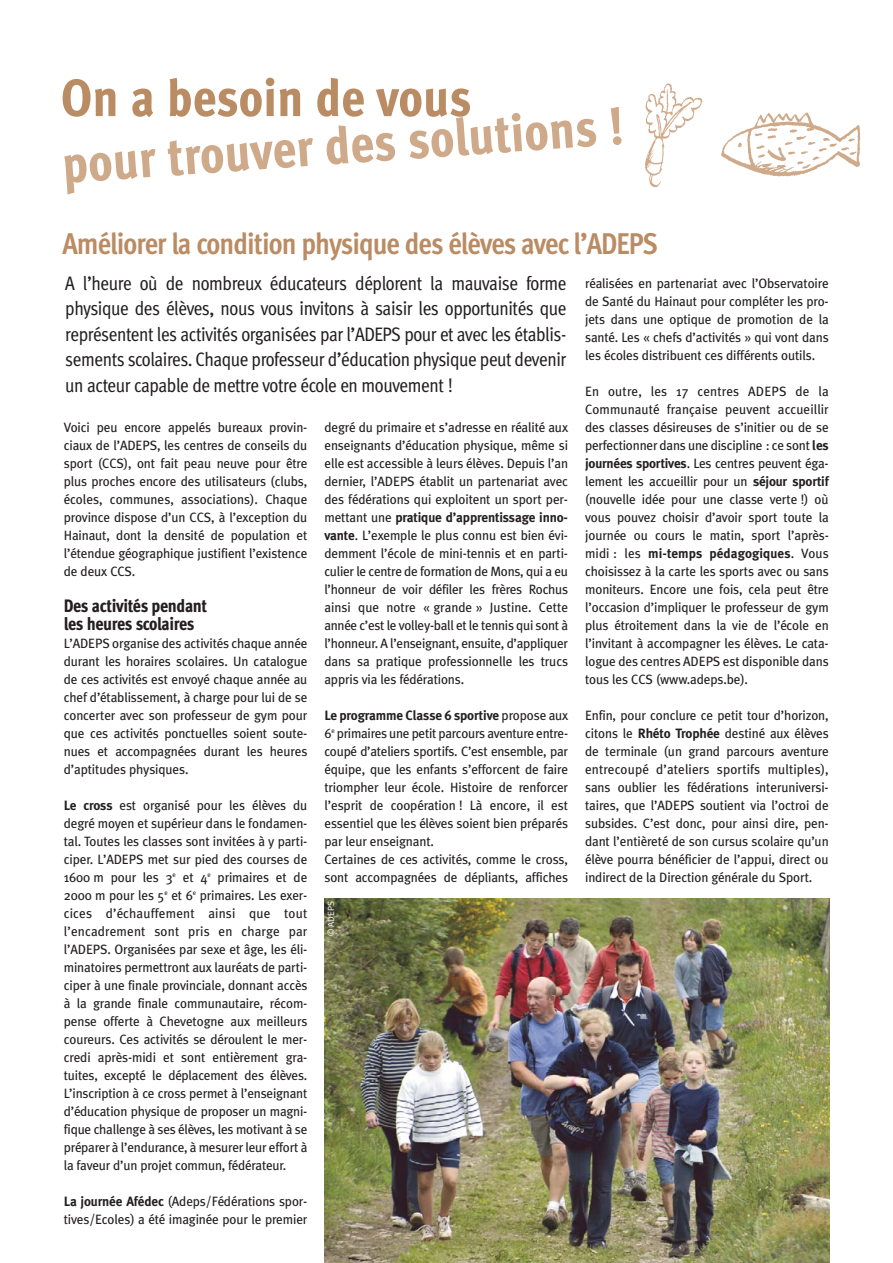
<style>
.page{position:relative;width:893px;height:1263px;background:#fff}
.page>*{position:absolute;margin:0;border:0;box-sizing:border-box;transform-origin:0 0}
.t1{font:800 52.5px "Meta Cond";color:#ceaa8a}
.t2{font:800 52.5px "Meta Cond";color:#ba8c64}
.t3{font:700 30px "Meta Cond";letter-spacing:-.03em;color:#ba8c64}
.t4{font:19.5px/25.5px "Meta Cond";letter-spacing:-.02em;color:#231f20;text-align:justify}
.t5{font:800 18px/18px "Meta Cond";letter-spacing:-.02em;color:#231f20}
.t6{font:13.5px/18px "Meta Plus";letter-spacing:-.01em;color:#231f20;text-align:justify}
.t7{font:9px "Meta Plus Normal";color:#fff}
.s1{font-weight:700}
</style>
<div class="page">
<img style="left:645px;top:83px;width:58px;height:104px">
<img style="left:721px;top:112px;width:140px;height:65px">
<img style="left:324px;top:898px;width:505px;height:365px">
<h1 class="t2" style="left:61px;top:78px;width:412px">On a besoin de vous</h1>
<h1 class="t1" style="left:61px;top:145px;width:564px;rotate:-4deg">pour trouver des solutions !</h1>
<h2 class="t3" style="left:62px;top:232px;width:597px">Améliorer la condition physique des élèves avec l’ADEPS</h2>
<p class="t4" style="left:65px;top:272px;width:503px">A l’heure où de nombreux éducateurs déplorent la mauvaise forme physique des élèves, nous vous invitons à saisir les opportunités que représentent les activités organisées par l’ADEPS pour et avec les établis&shy;sements scolaires. Chaque professeur d’éducation physique peut devenir un acteur capable de mettre votre école en mouvement !</p>
<p class="t6" style="left:64px;top:419px;width:245px">Voici peu encore appelés bureaux provin&shy;ciaux de l’ADEPS, les centres de conseils du sport (CCS), ont fait peau neuve pour être plus proches encore des utilisateurs (clubs, écoles, communes, associations). Chaque province dispose d’un CCS, à l’exception du Hainaut, dont la densité de population et l’étendue géographique justifient l’existence de deux CCS.</p>
<h3 class="t5" style="left:64px;top:598px;width:145px">Des activités pendant les heures scolaires</h3>
<p class="t6" style="left:64px;top:635px;width:245px">L’ADEPS organise des activités chaque année durant les horaires scolaires. Un catalogue de ces activités est envoyé chaque année au chef d’établissement, à charge pour lui de se concerter avec son professeur de gym pour que ces activités ponctuelles soient soute&shy;nues et accompagnées durant les heures d’aptitudes physiques.</p>
<p class="t6" style="left:64px;top:797px;width:245px"><span class="s1">Le cross</span> est organisé pour les élèves du degré moyen et supérieur dans le fondamen&shy;tal. Toutes les classes sont invitées à y parti&shy;ciper. L’ADEPS met sur pied des courses de 1600 m pour les 3<sup>e</sup> et 4<sup>e</sup> primaires et de 2000 m pour les 5<sup>e</sup> et 6<sup>e</sup> primaires. Les exer&shy;cices d’échauffement ainsi que tout l’encadrement sont pris en charge par l’ADEPS. Organisées par sexe et âge, les éli&shy;minatoires permettront aux lauréats de parti&shy;ciper à une finale provinciale, donnant accès à la grande finale communautaire, récom&shy;pense offerte à Chevetogne aux meilleurs coureurs. Ces activités se déroulent le mer&shy;credi après-midi et sont entièrement gra&shy;tuites, excepté le déplacement des élèves.<br>L’inscription à ce cross permet à l’enseignant d’éducation physique de proposer un magni&shy;fique challenge à ses élèves, les motivant à se préparer à l’endurance, à mesurer leur effort à la faveur d’un projet commun, fédérateur.</p>
<p class="t6" style="left:64px;top:1193px;width:245px"><span class="s1">La journée Afédec</span> (Adeps/Fédérations spor&shy;tives/Ecoles) a été imaginée pour le premier</p>
<p class="t6" style="left:324px;top:419px;width:245px">degré du primaire et s’adresse en réalité aux enseignants d’éducation physique, même si elle est accessible à leurs élèves. Depuis l’an dernier, l’ADEPS établit un partenariat avec des fédérations qui exploitent un sport per&shy;mettant une <span class="s1">pratique d’apprentissage inno&shy;vante</span>. L’exemple le plus connu est bien évi&shy;demment l’école de mini-tennis et en parti&shy;culier le centre de formation de Mons, qui a eu l’honneur de voir défiler les frères Rochus ainsi que notre « grande » Justine. Cette année c’est le volley-ball et le tennis qui sont à l’honneur. A l’enseignant, ensuite, d’appliquer dans sa pratique professionnelle les trucs appris via les fédérations.</p>
<p class="t6" style="left:324px;top:707px;width:245px;text-align:left"><span class="s1">Le programme Classe 6 sportive</span> propose aux 6<sup>e</sup> primaires une petit parcours aventure entre&shy;coupé d’ateliers sportifs. C’est ensemble, par équipe, que les enfants s’efforcent de faire triompher leur école. Histoire de renforcer l’esprit de coopération ! Là encore, il est essentiel que les élèves soient bien préparés par leur enseignant.<br>Certaines de ces activités, comme le cross, sont accompagnées de dépliants, affiches</p>
<p class="t7" style="left:328px;top:936px;width:37px;rotate:-90deg">© ADEPS</p>
<p class="t6" style="left:585px;top:275px;width:245px">réalisées en partenariat avec l’Observatoire de Santé du Hainaut pour compléter les pro&shy;jets dans une optique de promotion de la santé. Les « chefs d’activités » qui vont dans les écoles distribuent ces différents outils.</p>
<p class="t6" style="left:585px;top:383px;width:245px">En outre, les 17 centres ADEPS de la Communauté française peuvent accueillir des classes désireuses de s’initier ou de se perfectionner dans une discipline : ce sont <span class="s1">les journées sportives</span>. Les centres peuvent éga&shy;lement les accueillir pour un <span class="s1">séjour sportif </span>(nouvelle idée pour une classe verte !) où vous pouvez choisir d’avoir sport toute la journée ou cours le matin, sport l’après&shy;midi : les <span class="s1">mi-temps pédagogiques</span>. Vous choisissez à la carte les sports avec ou sans moniteurs. Encore une fois, cela peut être l’occasion d’impliquer le professeur de gym plus étroitement dans la vie de l’école en l’invitant à accompagner les élèves. Le cata&shy;logue des centres ADEPS est disponible dans tous les CCS (www.adeps.be).</p>
<p class="t6" style="left:585px;top:707px;width:245px">Enfin, pour conclure ce petit tour d’horizon, citons le <span class="s1">Rhéto Trophée</span> destiné aux élèves de terminale (un grand parcours aventure entrecoupé d’ateliers sportifs multiples), sans oublier les fédérations interuniversi&shy;taires, que l’ADEPS soutient via l’octroi de subsides. C’est donc, pour ainsi dire, pen&shy;dant l’entièreté de son cursus scolaire qu’un élève pourra bénéficier de l’appui, direct ou indirect de la Direction générale du Sport.</p>
</div>
